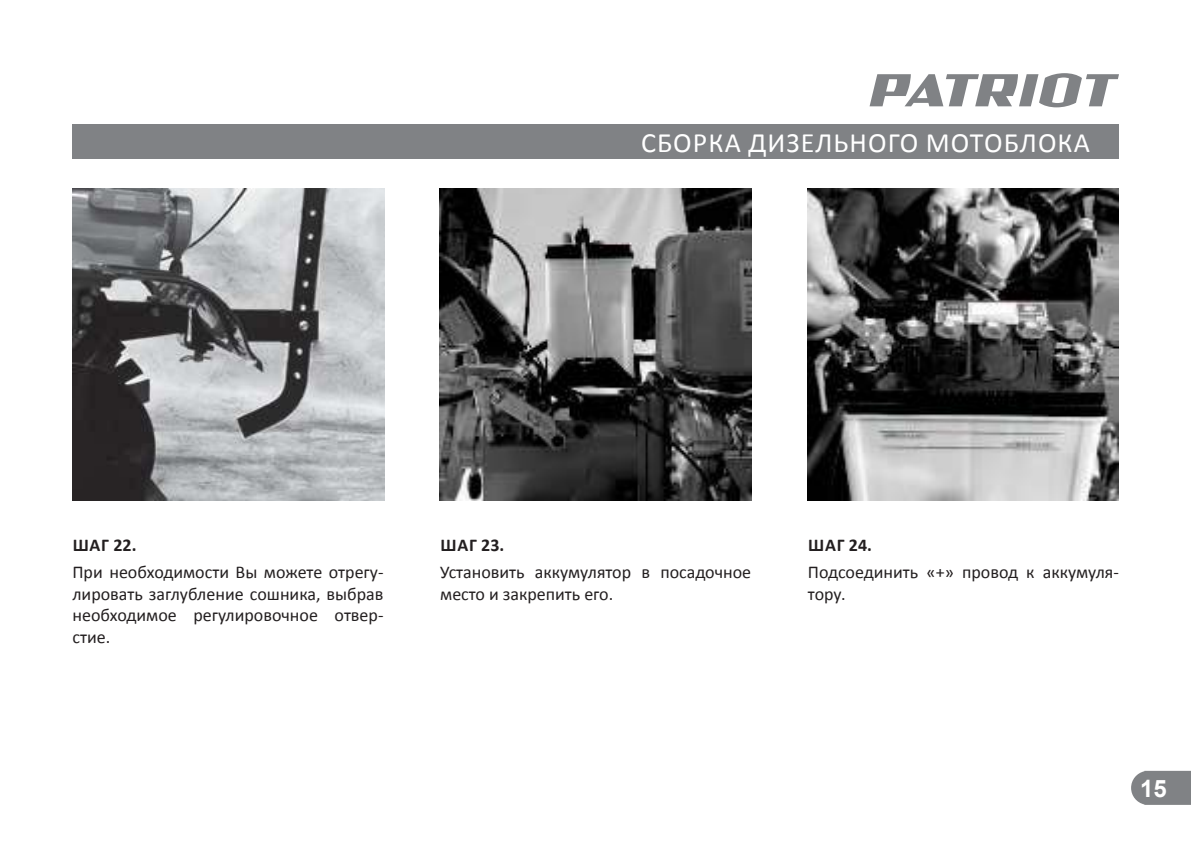
<style>
.page{position:relative;width:1191px;height:841px;background:#fff}
.page>*{position:absolute;margin:0;border:0;box-sizing:border-box;transform-origin:0 0}
.t1{font:28px "Calibri";letter-spacing:.04em;color:#fff}
.t2{font:700 24px "Arial";color:#fff}
.t3{font:18px/21.6px "Calibri";color:#231f20}
.t4{font:700 18px "Calibri";letter-spacing:.04em;color:#231f20}
</style>
<div class="page">
<svg style="left:1131px;top:770px;width:60px;height:34px;background:#8a8c8e"></svg>
<svg style="left:870px;top:73px;width:249px;height:34px"></svg>
<div style="left:72px;top:124px;width:1047px;height:34px;background:#808285"></div>
<img style="left:72px;top:188px;width:312px;height:312px">
<img style="left:440px;top:188px;width:312px;height:312px">
<img style="left:807px;top:188px;width:312px;height:312px">
<h1 class="t1" style="left:641px;top:125px;width:451px">СБОРКА ДИЗЕЛЬНОГО МОТОБЛОКА</h1>
<p class="t4" style="left:73px;top:533px;width:65px">ШАГ 22.</p>
<p class="t3" style="left:72px;top:561px;width:313px;text-align:justify">При необходимости Вы можете отрегу&shy;лировать заглубление сошника, выбрав необходимое регулировочное отвер&shy;стие.</p>
<p class="t4" style="left:441px;top:533px;width:65px">ШАГ 23.</p>
<p class="t3" style="left:440px;top:561px;width:313px">Установить аккумулятор в посадочное место и закрепить его.</p>
<p class="t4" style="left:808px;top:533px;width:65px">ШАГ 24.</p>
<p class="t3" style="left:808px;top:561px;width:313px">Подсоединить «+» провод к аккумуля&shy;тору.</p>
<h2 class="t2" style="left:1140px;top:774px;width:28px">15</h2>
</div>
